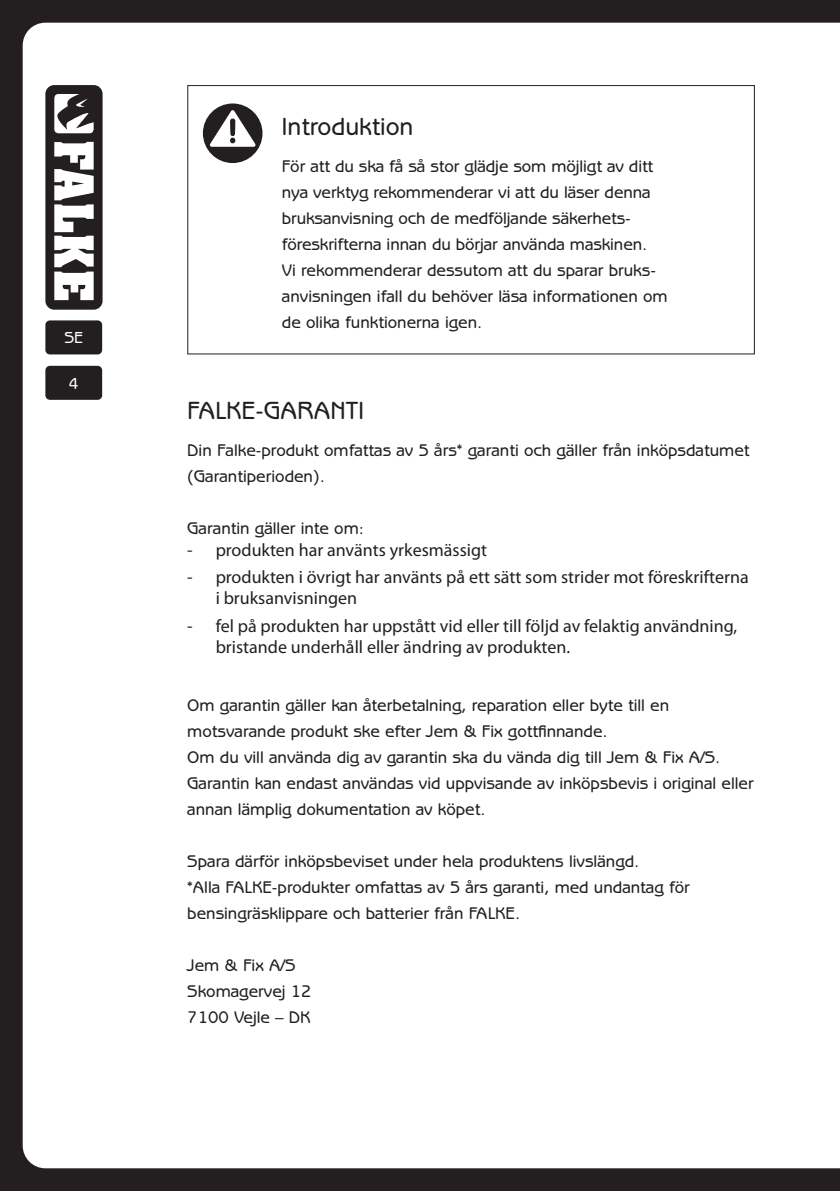
<style>
.page{position:relative;width:840px;height:1191px;background:#fff}
.page>*{position:absolute;margin:0;border:0;box-sizing:border-box;transform-origin:0 0}
.t1{font:500 25px "Benguiat Gothic LT";color:#231f20}
.t2{font:18px/21.6px "Myriad Pro";color:#231f20}
.t3{font:500 17px/26px "Benguiat Gothic LT";color:#231f20}
.t4{font:500 16px "Benguiat Gothic LT";color:#fff}
</style>
<div class="page">
<div style="left:0;top:0;width:839px;height:1191px;background:#231f20"></div>
<div style="left:23px;top:23px;width:816px;height:1145px;background:#fff"></div>
<div style="left:45px;top:320px;width:57px;height:34px;background:#231f20;border-radius:5px"></div>
<div style="left:45px;top:366px;width:57px;height:34px;background:#231f20;border-radius:5px"></div>
<div style="left:187px;top:85px;width:567px;height:269px;border:1px solid #231f20"></div>
<svg style="left:203px;top:103px;width:59px;height:60px"></svg>
<svg style="left:206px;top:105px;width:54px;height:58px"></svg>
<svg style="left:45px;top:85px;width:57px;height:225px"></svg>
<p class="t4" style="left:64px;top:329px;width:20px">SE</p>
<p class="t4" style="left:69px;top:374px;width:11px">4</p>
<h1 class="t1" style="left:282px;top:112px;width:133px">Introduktion</h1>
<p class="t3" style="left:282px;top:154px;width:387px">För att du ska få så stor glädje som möjligt av ditt nya verktyg rekommenderar vi att du läser denna bruksanvisning och de medföljande säkerhets&shy;föreskrifterna innan du börjar använda maskinen.<br>Vi rekommenderar dessutom att du sparar bruks&shy;anvisningen ifall du behöver läsa informationen om de olika funktionerna igen.</p>
<h1 class="t1" style="left:187px;top:395px;width:178px">FALKE-GARANTI</h1>
<p class="t3" style="left:187px;top:437px;width:563px">Din Falke-produkt omfattas av 5 års* garanti och gäller från inköpsdatumet (Garantiperioden).</p>
<p class="t3" style="left:187px;top:515px;width:178px">Garantin gäller inte om:</p>
<p class="t2" style="left:187px;top:538px;width:301px">- produkten har använts yrkesmässigt</p>
<p class="t2" style="left:215px;top:566px;width:534px;text-indent:-28px">- produkten i övrigt har använts på ett sätt som strider mot föreskrifterna i bruksanvisningen</p>
<p class="t2" style="left:215px;top:614px;width:523px;text-indent:-28px">- fel på produkten har uppstått vid eller till följd av felaktig användning, bristande underhåll eller ändring av produkten.</p>
<p class="t3" style="left:187px;top:692px;width:567px">Om garantin gäller kan återbetalning, reparation eller byte till en motsvarande produkt ske efter Jem &amp; Fix gottfinnande.<br>Om du vill använda dig av garantin ska du vända dig till Jem &amp; Fix A/S.<br>Garantin kan endast användas vid uppvisande av inköpsbevis i original eller annan lämplig dokumentation av köpet.</p>
<p class="t3" style="left:187px;top:848px;width:504px">Spara därför inköpsbeviset under hela produktens livslängd.<br>*Alla FALKE-produkter omfattas av 5 års garanti, med undantag för bensingräsklippare och batterier från FALKE.</p>
<p class="t3" style="left:187px;top:952px;width:126px">Jem &amp; Fix A/S<br>Skomagervej 12<br>7100 Vejle – DK</p>
</div>
